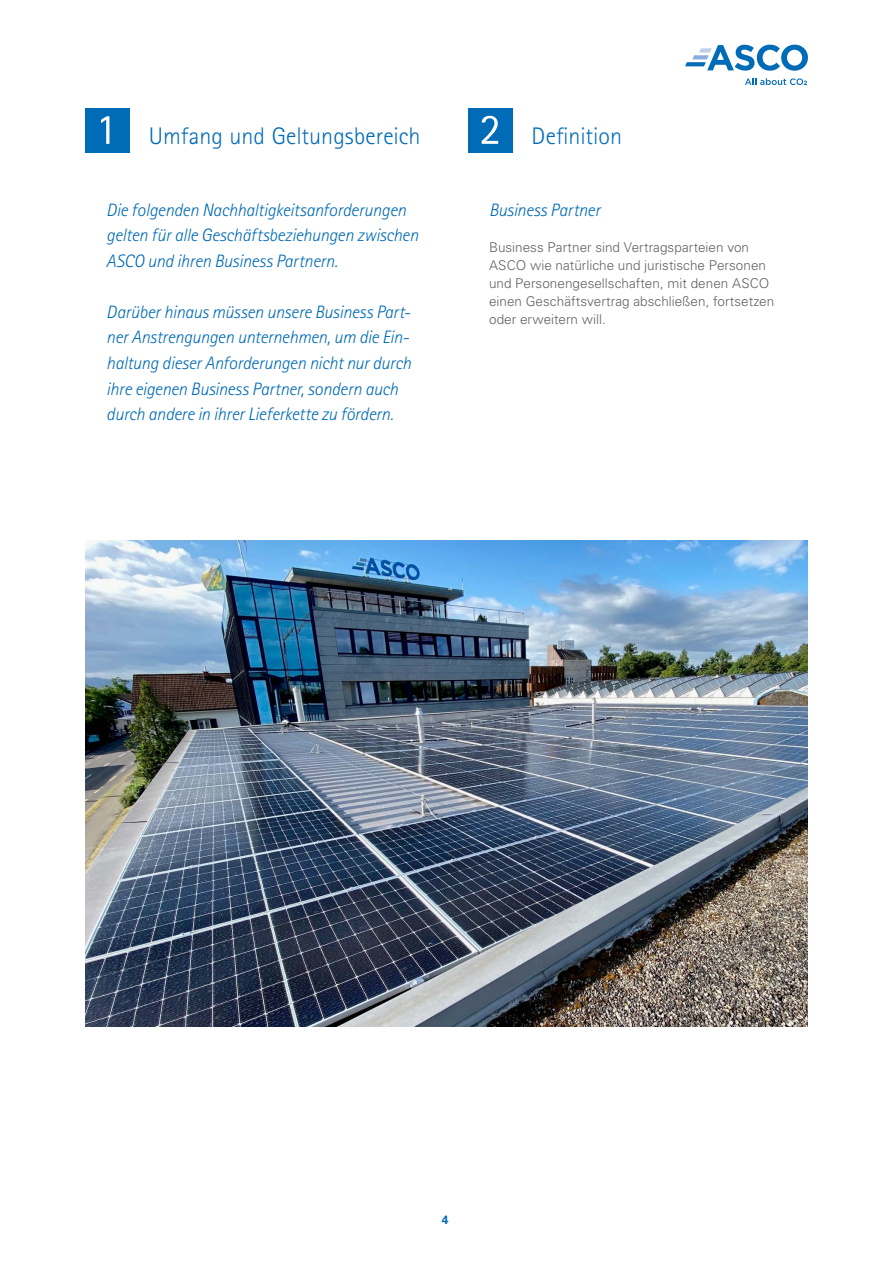
<style>
.page{position:relative;width:893px;height:1263px;background:#fff}
.page>*{position:absolute;margin:0;border:0;box-sizing:border-box;transform-origin:0 0}
.t1{font:300 24px "Rotis Sans Serif Pro";color:#006bb6}
.t2{font:italic 300 18px/25.5px "Rotis Sans Serif Pro";letter-spacing:-.015em;color:#006bb6}
.t3{font:300 13.5px/18px "Univers LT Pro 45";color:#636362}
.t4{font:700 12px "Univers LT Pro 65";color:#006bb6}
</style>
<div class="page">
<img style="left:85px;top:540px;width:723px;height:486px">
<div style="left:85px;top:108px;width:45px;height:45px;background:#006bb6"></div>
<svg style="left:101px;top:116px;width:8px;height:28px"></svg>
<div style="left:468px;top:108px;width:44px;height:45px;background:#006bb6"></div>
<svg style="left:482px;top:116px;width:16px;height:28px"></svg>
<svg style="left:685px;top:45px;width:123px;height:26px"></svg>
<svg style="left:745px;top:78px;width:62px;height:7px"></svg>
<h1 class="t1" style="left:149px;top:122px;width:273px">Umfang und Geltungsbereich</h1>
<h1 class="t1" style="left:531px;top:122px;width:92px">Definition</h1>
<p class="t2" style="left:106px;top:197px;width:314px">Die folgenden Nachhaltigkeitsanforderungen gelten für alle Geschäftsbeziehungen zwischen<br>ASCO und ihren Business Partnern.</p>
<p class="t2" style="left:106px;top:299px;width:306px">Darüber hinaus müssen unsere Business Part&shy;ner Anstrengungen unternehmen, um die Ein&shy;haltung dieser Anforderungen nicht nur durch ihre eigenen Business Partner, sondern auch durch andere in ihrer Lieferkette zu fördern.</p>
<p class="t2" style="left:489px;top:197px;width:113px">Business Partner</p>
<p class="t3" style="left:489px;top:238px;width:287px">Business Partner sind Vertragsparteien von ASCO wie natürliche und juristische Personen und Personengesellschaften, mit denen ASCO einen Geschäftsvertrag abschließen, fortsetzen oder erweitern will.</p>
<p class="t4" style="left:442px;top:1211px;width:8px">4</p>
</div>
